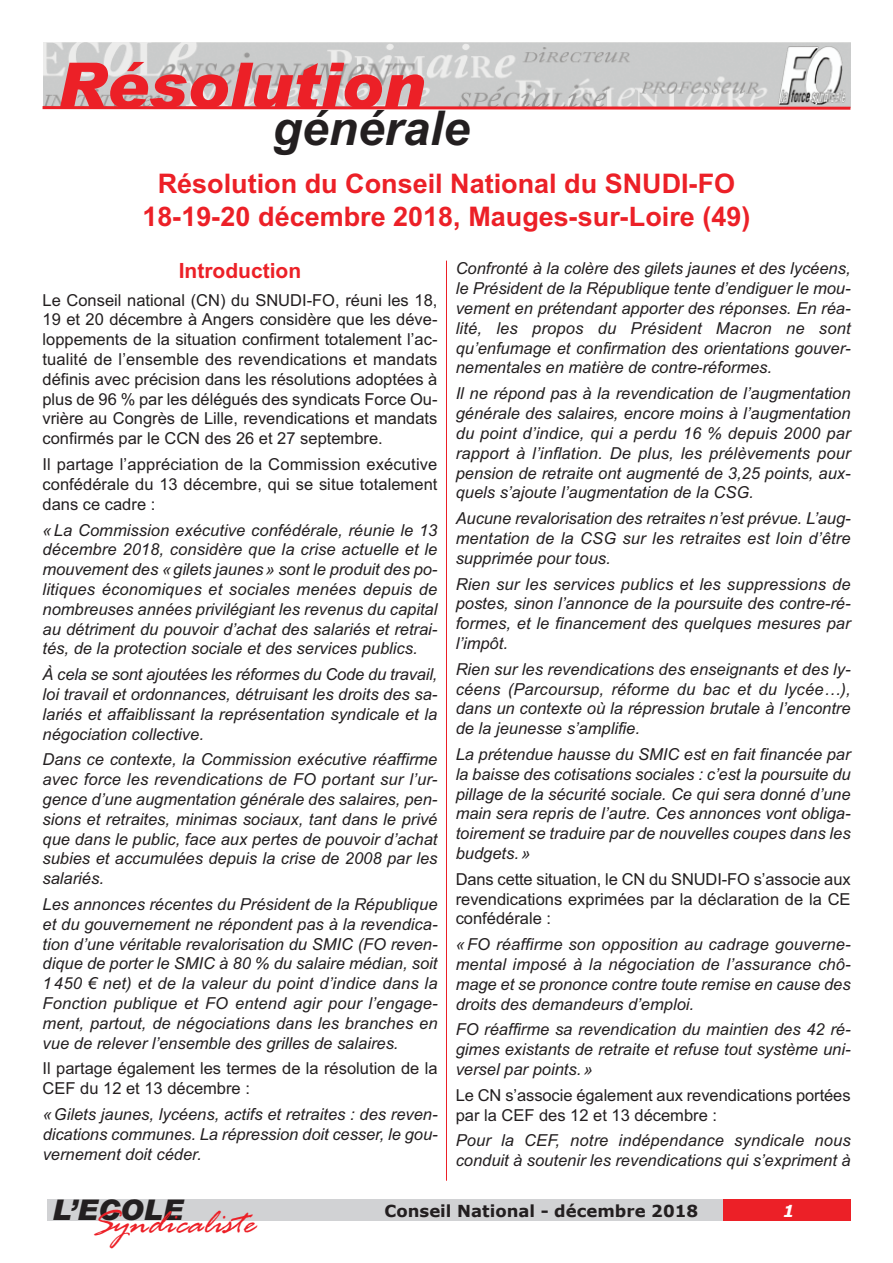
<style>
.page{position:relative;width:893px;height:1263px;background:#fff}
.page>*{position:absolute;margin:0;border:0;box-sizing:border-box;transform-origin:0 0}
.t1{font:italic 900 63px "Arial";color:#ec2027}
.t2{font:italic 700 48px "Arial";color:#231f20}
.t3{font:italic 36px "Rage";color:#ec2027}
.t4{font:italic 900 28.5px "Arial";color:#231f20}
.t5{font:700 27px/32.4px "Arial";color:#ec2027;text-align:center}
.t6{font:700 21px "Arial";color:#ec2027}
.t7{font:italic 16.5px/19.8px "Arial";color:#231f20;text-align:justify}
.t8{font:16.5px/19.8px "Arial";color:#231f20;text-align:justify}
.t9{font:700 16.5px "Verdana";color:#231f20}
.t10{font:italic 700 16.5px "Verdana";color:#fff}
</style>
<div class="page">
<img style="left:44px;top:43px;width:806px;height:62px">
<div style="left:47px;top:1199px;width:785px;height:21px;background:#d1d2d4"></div>
<div style="left:723px;top:1199px;width:127px;height:21px;background:#ec2027"></div>
<svg style="left:42px;top:105px;width:809px;height:5px;background:#e56b6f"></svg>
<hr style="left:446px;top:261px;width:1px;height:920px;background:#ec2027">
<h1 class="t1" style="left:57px;top:49px;width:369px">Résolution</h1>
<h2 class="t2" style="left:272px;top:101px;width:199px">générale</h2>
<h3 class="t5" style="left:143px;top:168px;width:609px">Résolution du Conseil National du SNUDI-FO<br>18-19-20 décembre 2018, Mauges-sur-Loire (49)</h3>
<p class="t6" style="left:179px;top:258px;width:124px">Introduction</p>
<p class="t8" style="left:43px;top:290px;width:396px">Le Conseil national (CN) du SNUDI-FO, réuni les 18, 19 et 20 décembre à Angers considère que les déve&shy;loppements de la situation confirment totalement l’ac&shy;tualité de l’ensemble des revendications et mandats définis avec précision dans les résolutions adoptées à plus de 96 % par les délégués des syndicats Force Ou&shy;vrière au Congrès de Lille, revendications et mandats confirmés par le CCN des 26 et 27 septembre.</p>
<p class="t8" style="left:43px;top:454px;width:396px">Il partage l’appréciation de la Commission exécutive confédérale du 13 décembre, qui se situe totalement dans ce cadre :</p>
<p class="t7" style="left:43px;top:520px;width:396px">«La Commission exécutive confédérale, réunie le 13 décembre 2018, considère que la crise actuelle et le mouvement des «gilets jaunes» sont le produit des po&shy;litiques économiques et sociales menées depuis de nombreuses années privilégiant les revenus du capital au détriment du pouvoir d’achat des salariés et retrai&shy;tés, de la protection sociale et des services publics.</p>
<p class="t7" style="left:43px;top:664px;width:396px">À cela se sont ajoutées les réformes du Code du travail, loi travail et ordonnances, détruisant les droits des sa&shy;lariés et affaiblissant la représentation syndicale et la négociation collective.</p>
<p class="t7" style="left:43px;top:750px;width:396px">Dans ce contexte, la Commission exécutive réaffirme avec force les revendications de FO portant sur l’ur&shy;gence d’une augmentation générale des salaires, pen&shy;sions et retraites, minimas sociaux, tant dans le privé que dans le public, face aux pertes de pouvoir d’achat subies et accumulées depuis la crise de 2008 par les salariés.</p>
<p class="t7" style="left:43px;top:894px;width:397px">Les annonces récentes du Président de la République et du gouvernement ne répondent pas à la revendica&shy;tion d’une véritable revalorisation du SMIC (FO reven&shy;dique de porter le SMIC à 80 % du salaire médian, soit 1450 € net) et de la valeur du point d’indice dans la Fonction publique et FO entend agir pour l’engage&shy;ment, partout, de négociations dans les branches en vue de relever l’ensemble des grilles de salaires.</p>
<p class="t8" style="left:43px;top:1059px;width:396px">Il partage également les termes de la résolution de la<br>CEF du 12 et 13 décembre :</p>
<p class="t7" style="left:43px;top:1104px;width:396px">«Gilets jaunes, lycéens, actifs et retraites : des reven&shy;dications communes. La répression doit cesser, le gou&shy;vernement doit céder.</p>
<p class="t7" style="left:456px;top:259px;width:396px">Confronté à la colère des gilets jaunes et des lycéens, le Président de la République tente d’endiguer le mou&shy;vement en prétendant apporter des réponses. En réa&shy;lité, les propos du Président Macron ne sont qu’enfumage et confirmation des orientations gouver&shy;nementales en matière de contre-réformes.</p>
<p class="t7" style="left:456px;top:384px;width:396px">Il ne répond pas à la revendication de l’augmentation générale des salaires, encore moins à l’augmentation du point d’indice, qui a perdu 16 % depuis 2000 par rapport à l’inflation. De plus, les prélèvements pour pension de retraite ont augmenté de 3,25 points, aux&shy;quels s’ajoute l’augmentation de la CSG.</p>
<p class="t7" style="left:456px;top:508px;width:396px">Aucune revalorisation des retraites n’est prévue. L’aug&shy;mentation de la CSG sur les retraites est loin d’être supprimée pour tous.</p>
<p class="t7" style="left:456px;top:574px;width:396px">Rien sur les services publics et les suppressions de postes, sinon l’annonce de la poursuite des contre-ré&shy;formes, et le financement des quelques mesures par l’impôt.</p>
<p class="t7" style="left:456px;top:659px;width:396px">Rien sur les revendications des enseignants et des ly&shy;céens (Parcoursup, réforme du bac et du lycée…), dans un contexte où la répression brutale à l’encontre de la jeunesse s’amplifie.</p>
<p class="t7" style="left:456px;top:744px;width:396px">La prétendue hausse du SMIC est en fait financée par la baisse des cotisations sociales : c’est la poursuite du pillage de la sécurité sociale. Ce qui sera donné d’une main sera repris de l’autre. Ces annonces vont obliga&shy;toirement se traduire par de nouvelles coupes dans les budgets.»</p>
<p class="t8" style="left:456px;top:869px;width:396px">Dans cette situation, le CN du SNUDI-FO s’associe aux revendications exprimées par la déclaration de la CE confédérale :</p>
<p class="t7" style="left:456px;top:934px;width:396px">«FO réaffirme son opposition au cadrage gouverne&shy;mental imposé à la négociation de l’assurance chô&shy;mage et se prononce contre toute remise en cause des droits des demandeurs d’emploi.</p>
<p class="t7" style="left:456px;top:1020px;width:396px">FO réaffirme sa revendication du maintien des 42 ré&shy;gimes existants de retraite et refuse tout système uni&shy;versel par points.»</p>
<p class="t8" style="left:456px;top:1085px;width:396px">Le CN s’associe également aux revendications portées par la CEF des 12 et 13 décembre :</p>
<p class="t7" style="left:456px;top:1131px;width:396px">Pour la CEF, notre indépendance syndicale nous conduit à soutenir les revendications qui s’expriment à</p>
<h3 class="t4" style="left:52px;top:1194px;width:133px">L’ECOLE</h3>
<p class="t9" style="left:385px;top:1200px;width:315px">Conseil National - décembre 2018</p>
<p class="t10" style="left:783px;top:1200px;width:13px">1</p>
<h3 class="t3" style="left:90px;top:1200px;width:175px">Sy ndicaliste</h3>
</div>
